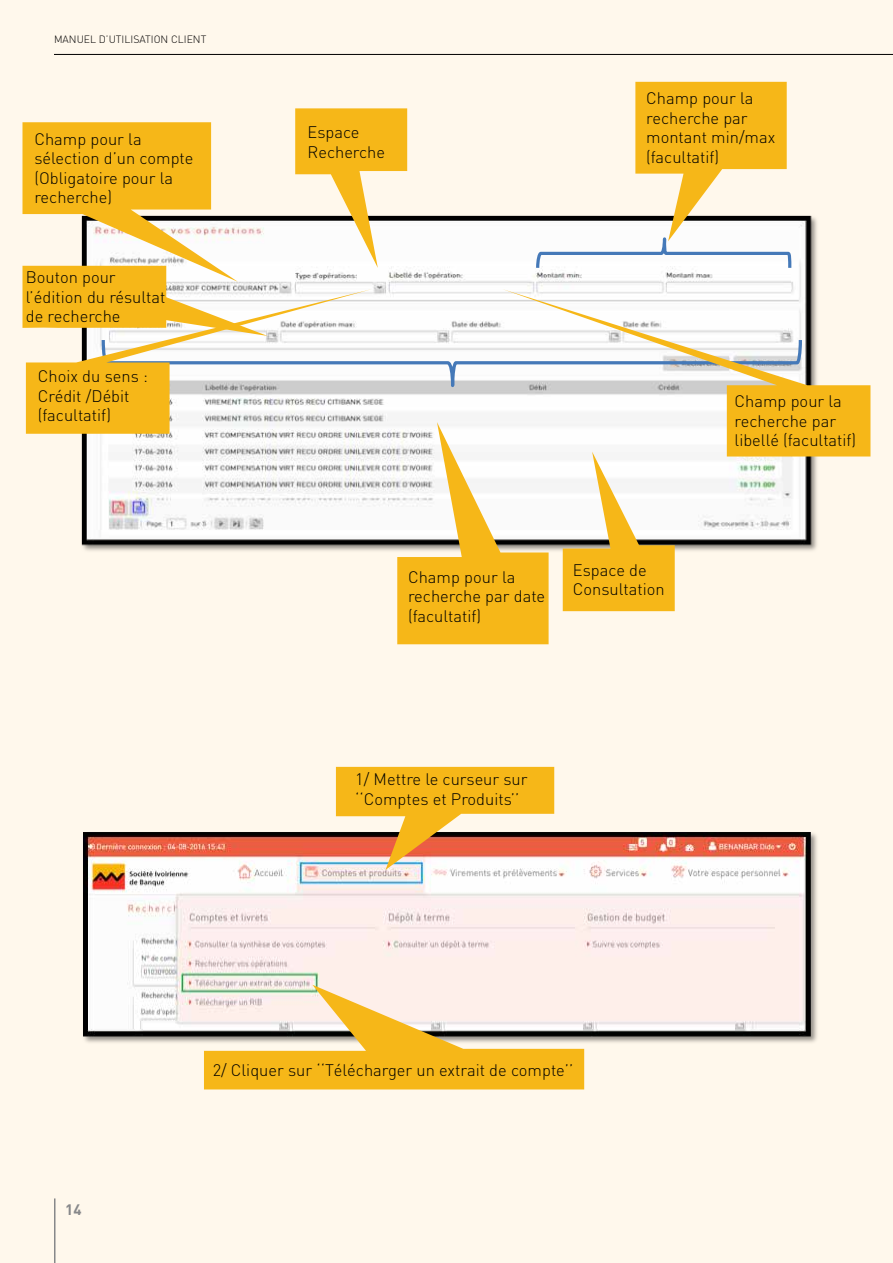
<style>
.page{position:relative;width:893px;height:1263px;background:#fff8ec}
.page>*{position:absolute;margin:0;border:0;box-sizing:border-box;transform-origin:0 0}
.t1{font:300 16.5px/19.5px "DIN";color:#000}
.t2{font:700 15px "DIN";color:#87888a}
.t3{font:300 10.5px "DIN";color:#000}
</style>
<div class="page">
<hr style="left:54px;top:54px;width:839px;height:1px;background:#000">
<hr style="left:54px;top:1198px;width:2px;height:65px;background:#87888a">
<img style="left:81px;top:215px;width:741px;height:341px">
<svg style="left:26px;top:389px;width:346px;height:45px"></svg>
<svg style="left:502px;top:289px;width:368px;height:167px"></svg>
<svg style="left:397px;top:422px;width:152px;height:222px"></svg>
<svg style="left:563px;top:452px;width:112px;height:159px"></svg>
<svg style="left:22px;top:82px;width:782px;height:307px"></svg>
<img style="left:83px;top:832px;width:734px;height:211px">
<svg style="left:336px;top:767px;width:218px;height:103px"></svg>
<svg style="left:204px;top:985px;width:380px;height:104px"></svg>
<p class="t3" style="left:54px;top:32px;width:154px">MANUEL D’UTILISATION CLIENT</p>
<p class="t1" style="left:34px;top:129px;width:161px">Champ pour la sélection d’un compte (Obligatoire pour la recherche)</p>
<p class="t1" style="left:26px;top:267px;width:141px">Bouton pour l’édition du résultat de recherche</p>
<p class="t1" style="left:38px;top:366px;width:111px">Choix du sens :<br>Crédit /Débit (facultatif)</p>
<p class="t1" style="left:308px;top:123px;width:79px">Espace<br>Recherche</p>
<p class="t1" style="left:646px;top:88px;width:131px">Champ pour la recherche par montant min/max (facultatif)</p>
<p class="t1" style="left:408px;top:567px;width:139px">Champ pour la recherche par date (facultatif)</p>
<p class="t1" style="left:573px;top:560px;width:93px">Espace de<br>Consultation</p>
<p class="t1" style="left:735px;top:391px;width:123px">Champ pour la recherche par libellé (facultatif)</p>
<p class="t1" style="left:355px;top:770px;width:174px">1/ Mettre le curseur sur ‘‘Comptes et Produits’’</p>
<p class="t2" style="left:65px;top:1200px;width:18px">14</p>
<p class="t1" style="left:213px;top:1060px;width:362px">2/ Cliquer sur ‘‘Télécharger un extrait de compte’’</p>
</div>
